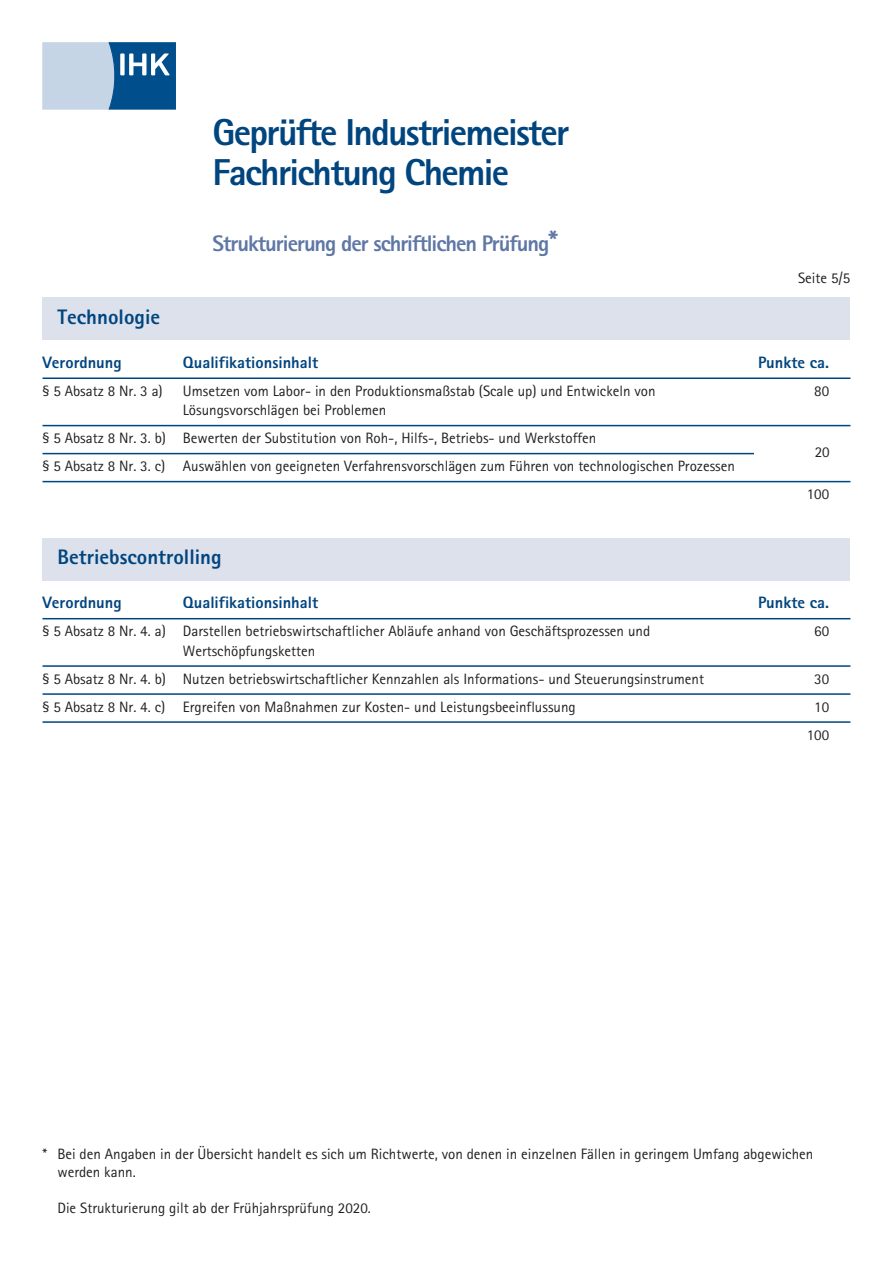
<style>
.page{position:relative;width:893px;height:1263px;background:#fff}
.page>*{position:absolute;margin:0;border:0;box-sizing:border-box;transform-origin:0 0}
.t1{font:800 37.5px/40.5px "AT Rotis Sans Serif";letter-spacing:-.045em;color:#01457f}
.t2{font:800 22.5px "AT Rotis Sans Serif";letter-spacing:-.045em;color:#5f77a5}
.t3{font:800 21px "AT Rotis Sans Serif";color:#01457f}
.t4{font:800 16.5px "AT Rotis Sans Serif";color:#01457f}
.t5{font:15px/28px "AT Rotis Sans Serif";color:#231f20}
.s1{font-size:30px}
</style>
<div class="page">
<svg style="left:43px;top:43px;width:133px;height:66px;background:#769fc1"></svg>
<div style="left:43px;top:298px;width:807px;height:42px;background:#dce1ec"></div>
<hr style="left:43px;top:377px;width:807px;height:2px;background:#01457f">
<hr style="left:43px;top:425px;width:807px;height:1px;background:#01457f">
<hr style="left:43px;top:453px;width:807px;height:1px;background:#01457f">
<hr style="left:43px;top:481px;width:807px;height:1px;background:#01457f">
<div style="left:43px;top:538px;width:807px;height:43px;background:#dce1ec"></div>
<hr style="left:43px;top:618px;width:807px;height:1px;background:#01457f">
<hr style="left:43px;top:665px;width:807px;height:2px;background:#01457f">
<hr style="left:43px;top:693px;width:807px;height:2px;background:#01457f">
<hr style="left:43px;top:721px;width:807px;height:2px;background:#01457f">
<div style="left:754px;top:429px;width:96px;height:48px;background:#fff"></div>
<h1 class="t1" style="left:213px;top:116px;width:358px">Geprüfte Industriemeister<br>Fachrichtung Chemie</h1>
<h2 class="t2" style="left:213px;top:236px;width:347px">Strukturierung der schriftlichen Prüfung<span class="s1">*</span></h2>
<p class="t5" style="left:798px;top:265px;width:54px">Seite 5/5</p>
<h3 class="t3" style="left:58px;top:309px;width:104px">Technologie</h3>
<p class="t4" style="left:43px;top:356px;width:81px">Verordnung</p>
<p class="t4" style="left:183px;top:356px;width:137px">Qualifikationsinhalt</p>
<p class="t4" style="left:758px;top:356px;width:73px">Punkte ca.</p>
<p class="t5" style="left:43px;top:378px;width:122px">§ 5 Absatz 8 Nr. 3 a)</p>
<p class="t5" style="left:183px;top:378px;width:474px">Umsetzen vom Labor- in den Produktionsmaßstab (Scale up) und Entwickeln von</p>
<p class="t5" style="left:814px;top:378px;width:16px">80</p>
<p class="t5" style="left:43px;top:398px;width:694px;text-indent:140px">Lösungsvorschlägen bei Problemen<br>§ 5 Absatz 8 Nr. 3. b) Bewerten der Substitution von Roh-, Hilfs-, Betriebs- und Werkstoffen<br>§ 5 Absatz 8 Nr. 3. c) Auswählen von geeigneten Verfahrensvorschlägen zum Führen von technologischen Prozessen</p>
<p class="t5" style="left:807px;top:482px;width:24px">100</p>
<p class="t5" style="left:815px;top:439px;width:16px">20</p>
<h3 class="t3" style="left:58px;top:550px;width:166px">Betriebscontrolling</h3>
<p class="t4" style="left:43px;top:597px;width:81px">Verordnung</p>
<p class="t4" style="left:183px;top:597px;width:137px">Qualifikationsinhalt</p>
<p class="t4" style="left:758px;top:597px;width:73px">Punkte ca.</p>
<p class="t5" style="left:43px;top:618px;width:609px">§ 5 Absatz 8 Nr. 4. a) Darstellen betriebswirtschaftlicher Abläufe anhand von Geschäftsprozessen und</p>
<p class="t5" style="left:814px;top:618px;width:16px">60</p>
<p class="t5" style="left:43px;top:638px;width:663px;text-indent:140px">Wertschöpfungsketten<br>§ 5 Absatz 8 Nr. 4. b) Nutzen betriebswirtschaftlicher Kennzahlen als Informations- und Steuerungsinstrument</p>
<p class="t5" style="left:814px;top:666px;width:16px">30</p>
<p class="t5" style="left:43px;top:694px;width:535px">§ 5 Absatz 8 Nr. 4. c) Ergreifen von Maßnahmen zur Kosten- und Leistungsbeeinflussung</p>
<p class="t5" style="left:807px;top:694px;width:24px;text-align:center">10<br>100</p>
<p class="t5" style="left:57px;top:1146px;width:757px;line-height:18px;text-indent:-15px">* Bei den Angaben in der Übersicht handelt es sich um Richtwerte, von denen in einzelnen Fällen in geringem Umfang abgewichen werden kann.</p>
<p class="t5" style="left:57px;top:1195px;width:315px">Die Strukturierung gilt ab der Frühjahrsprüfung 2020.</p>
</div>
